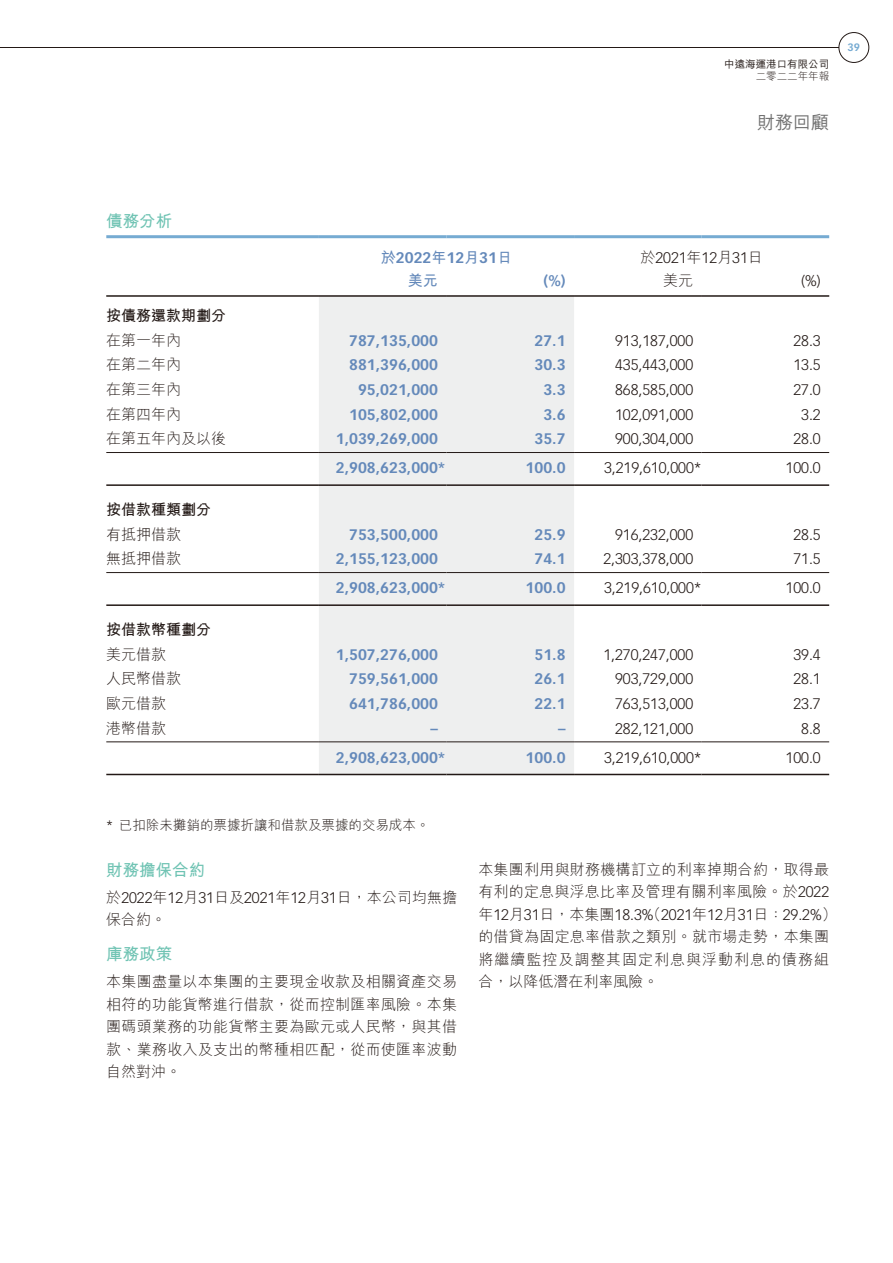
<style>
.page{position:relative;width:893px;height:1263px;background:#fff}
.page>*{position:absolute;margin:0;border:0;box-sizing:border-box;transform-origin:0 0}
.t1{font:18px "M Hei HK Medium E Ten B5 H";color:#717171}
.t2{font:16.5px "M Hei HK Bold E Ten B5 H";color:#6fc3b3}
.t3{font:300 15px "Vectora LT Std";color:#231916}
.t4{font:15px/22.5px "M Hei HK Light E Ten B5 H";letter-spacing:.015em;color:#231916;text-align:justify}
.t5{font:700 15px "Vectora LT Std";color:#6489ba}
.t6{font:15px "M Hei HK Bold E Ten B5 H";color:#231916}
.t7{font:15px "M Hei HK Bold E Ten B5 H";color:#6489ba}
.t8{font:13.5px "M Hei HK Light E Ten B5 H";color:#231916}
.t9{font:10.5px "M Hei HK Medium E Ten B5 H";color:#231916}
.t10{font:10.5px "M Hei HK Light E Ten B5 H";color:#231916}
.t11{font:700 10.5px "Vectora LT Std";color:#76abd2}
.s1{font-family:"M Hei HK Bold E Ten B5 H";font-weight:400}
.s2{font-family:"M Hei HK Light E Ten B5 H";font-weight:400}
.s3{font-family:"Vectora LT Std";font-weight:300}
</style>
<div class="page">
<div style="left:839px;top:32px;width:30px;height:31px;border:1px solid #231916;border-radius:50%"></div>
<hr style="left:0;top:47px;width:839px;height:1px;background:#231916">
<div style="left:319px;top:297px;width:255px;height:477px;background:#eeefef"></div>
<hr style="left:106px;top:235px;width:213px;height:3px;background:#76abd2">
<hr style="left:319px;top:235px;width:127px;height:3px;background:#76abd2">
<hr style="left:446px;top:235px;width:128px;height:3px;background:#76abd2">
<hr style="left:574px;top:235px;width:128px;height:3px;background:#76abd2">
<hr style="left:702px;top:235px;width:127px;height:3px;background:#76abd2">
<hr style="left:106px;top:296px;width:213px;height:1px;background:#231916">
<hr style="left:319px;top:296px;width:127px;height:1px;background:#231916">
<hr style="left:446px;top:296px;width:128px;height:1px;background:#231916">
<hr style="left:574px;top:296px;width:128px;height:1px;background:#231916">
<hr style="left:702px;top:296px;width:127px;height:1px;background:#231916">
<hr style="left:106px;top:452px;width:213px;height:1px;background:#231916">
<hr style="left:319px;top:452px;width:127px;height:1px;background:#231916">
<hr style="left:446px;top:452px;width:128px;height:1px;background:#231916">
<hr style="left:574px;top:452px;width:128px;height:1px;background:#231916">
<hr style="left:702px;top:452px;width:127px;height:1px;background:#231916">
<hr style="left:106px;top:484px;width:213px;height:2px;background:#231916">
<hr style="left:319px;top:484px;width:127px;height:2px;background:#231916">
<hr style="left:446px;top:484px;width:128px;height:2px;background:#231916">
<hr style="left:574px;top:484px;width:128px;height:2px;background:#231916">
<hr style="left:702px;top:484px;width:127px;height:2px;background:#231916">
<hr style="left:106px;top:572px;width:213px;height:1px;background:#231916">
<hr style="left:319px;top:572px;width:127px;height:1px;background:#231916">
<hr style="left:446px;top:572px;width:128px;height:1px;background:#231916">
<hr style="left:574px;top:572px;width:128px;height:1px;background:#231916">
<hr style="left:702px;top:572px;width:127px;height:1px;background:#231916">
<hr style="left:106px;top:604px;width:213px;height:2px;background:#231916">
<hr style="left:319px;top:604px;width:127px;height:2px;background:#231916">
<hr style="left:446px;top:604px;width:128px;height:2px;background:#231916">
<hr style="left:574px;top:604px;width:128px;height:2px;background:#231916">
<hr style="left:702px;top:604px;width:127px;height:2px;background:#231916">
<hr style="left:106px;top:742px;width:213px;height:1px;background:#231916">
<hr style="left:319px;top:742px;width:127px;height:1px;background:#231916">
<hr style="left:446px;top:742px;width:128px;height:1px;background:#231916">
<hr style="left:574px;top:742px;width:128px;height:1px;background:#231916">
<hr style="left:702px;top:742px;width:127px;height:1px;background:#231916">
<hr style="left:106px;top:774px;width:213px;height:1px;background:#231916">
<hr style="left:319px;top:774px;width:127px;height:1px;background:#231916">
<hr style="left:446px;top:774px;width:128px;height:1px;background:#231916">
<hr style="left:574px;top:774px;width:128px;height:1px;background:#231916">
<hr style="left:702px;top:774px;width:127px;height:1px;background:#231916">
<p class="t9" style="left:724px;top:60px;width:106px">中遠海運港口有限公司</p>
<p class="t10" style="left:756px;top:72px;width:75px">二零二二年年報</p>
<p class="t1" style="left:757px;top:115px;width:74px">財務回顧</p>
<p class="t11" style="left:848px;top:42px;width:14px">39</p>
<p class="t2" style="left:106px;top:215px;width:67px">債務分析</p>
<p class="t5" style="left:381px;top:251px;width:133px"><span class="s1">於</span>2022<span class="s1">年</span>12<span class="s1">月</span>31<span class="s1">日</span></p>
<p class="t3" style="left:640px;top:251px;width:124px"><span class="s2">於</span>2021<span class="s2">年</span>12<span class="s2">月</span>31<span class="s2">日</span></p>
<p class="t7" style="left:408px;top:274px;width:31px">美元</p>
<p class="t5" style="left:544px;top:273px;width:23px">(%)</p>
<p class="t4" style="left:663px;top:271px;width:31px">美元</p>
<p class="t3" style="left:801px;top:273px;width:21px">(%)</p>
<p class="t6" style="left:106px;top:310px;width:121px">按債務還款期劃分</p>
<p class="t4" style="left:106px;top:331px;width:76px">在第一年內</p>
<p class="t5" style="left:349px;top:333px;width:90px">787,135,000</p>
<p class="t5" style="left:534px;top:333px;width:33px">27.1</p>
<p class="t3" style="left:615px;top:333px;width:79px">913,187,000</p>
<p class="t3" style="left:793px;top:333px;width:29px">28.3</p>
<p class="t4" style="left:106px;top:355px;width:76px">在第二年內</p>
<p class="t5" style="left:349px;top:358px;width:90px">881,396,000</p>
<p class="t5" style="left:534px;top:358px;width:33px">30.3</p>
<p class="t3" style="left:615px;top:358px;width:79px">435,443,000</p>
<p class="t3" style="left:793px;top:358px;width:29px">13.5</p>
<p class="t4" style="left:106px;top:380px;width:76px">在第三年內</p>
<p class="t5" style="left:358px;top:382px;width:81px">95,021,000</p>
<p class="t5" style="left:543px;top:382px;width:24px">3.3</p>
<p class="t3" style="left:615px;top:382px;width:79px">868,585,000</p>
<p class="t3" style="left:793px;top:382px;width:29px">27.0</p>
<p class="t4" style="left:106px;top:405px;width:76px">在第四年內</p>
<p class="t5" style="left:349px;top:407px;width:90px">105,802,000</p>
<p class="t5" style="left:543px;top:407px;width:24px">3.6</p>
<p class="t3" style="left:615px;top:407px;width:79px">102,091,000</p>
<p class="t3" style="left:801px;top:407px;width:21px">3.2</p>
<p class="t4" style="left:106px;top:429px;width:121px">在第五年內及以後</p>
<p class="t5" style="left:336px;top:432px;width:104px">1,039,269,000</p>
<p class="t5" style="left:534px;top:432px;width:33px">35.7</p>
<p class="t3" style="left:615px;top:432px;width:79px">900,304,000</p>
<p class="t3" style="left:793px;top:432px;width:29px">28.0</p>
<p class="t5" style="left:336px;top:461px;width:111px">2,908,623,000*</p>
<p class="t5" style="left:526px;top:461px;width:41px">100.0</p>
<p class="t3" style="left:604px;top:461px;width:99px">3,219,610,000*</p>
<p class="t3" style="left:786px;top:461px;width:37px">100.0</p>
<p class="t6" style="left:106px;top:504px;width:106px">按借款種類劃分</p>
<p class="t4" style="left:106px;top:525px;width:76px">有抵押借款</p>
<p class="t5" style="left:349px;top:527px;width:90px">753,500,000</p>
<p class="t5" style="left:534px;top:527px;width:33px">25.9</p>
<p class="t3" style="left:615px;top:527px;width:79px">916,232,000</p>
<p class="t3" style="left:793px;top:527px;width:29px">28.5</p>
<p class="t4" style="left:106px;top:549px;width:76px">無抵押借款</p>
<p class="t5" style="left:336px;top:552px;width:104px">2,155,123,000</p>
<p class="t5" style="left:534px;top:552px;width:33px">74.1</p>
<p class="t3" style="left:603px;top:552px;width:91px">2,303,378,000</p>
<p class="t3" style="left:793px;top:552px;width:29px">71.5</p>
<p class="t5" style="left:336px;top:581px;width:111px">2,908,623,000*</p>
<p class="t5" style="left:526px;top:581px;width:41px">100.0</p>
<p class="t3" style="left:604px;top:581px;width:99px">3,219,610,000*</p>
<p class="t3" style="left:786px;top:581px;width:37px">100.0</p>
<p class="t6" style="left:106px;top:624px;width:106px">按借款幣種劃分</p>
<p class="t4" style="left:106px;top:645px;width:61px">美元借款</p>
<p class="t5" style="left:336px;top:647px;width:104px">1,507,276,000</p>
<p class="t5" style="left:534px;top:647px;width:33px">51.8</p>
<p class="t3" style="left:603px;top:647px;width:91px">1,270,247,000</p>
<p class="t3" style="left:793px;top:647px;width:29px">39.4</p>
<p class="t4" style="left:106px;top:669px;width:76px">人民幣借款</p>
<p class="t5" style="left:349px;top:672px;width:90px">759,561,000</p>
<p class="t5" style="left:534px;top:672px;width:33px">26.1</p>
<p class="t3" style="left:615px;top:672px;width:79px">903,729,000</p>
<p class="t3" style="left:793px;top:672px;width:29px">28.1</p>
<p class="t4" style="left:106px;top:694px;width:61px">歐元借款</p>
<p class="t5" style="left:349px;top:696px;width:90px">641,786,000</p>
<p class="t5" style="left:534px;top:696px;width:33px">22.1</p>
<p class="t3" style="left:615px;top:696px;width:79px">763,513,000</p>
<p class="t3" style="left:793px;top:696px;width:29px">23.7</p>
<p class="t4" style="left:106px;top:719px;width:61px">港幣借款</p>
<p class="t5" style="left:430px;top:721px;width:9px">–</p>
<p class="t5" style="left:558px;top:721px;width:9px">–</p>
<p class="t3" style="left:615px;top:721px;width:79px">282,121,000</p>
<p class="t3" style="left:801px;top:721px;width:21px">8.8</p>
<p class="t5" style="left:336px;top:750px;width:111px">2,908,623,000*</p>
<p class="t5" style="left:526px;top:750px;width:41px">100.0</p>
<p class="t3" style="left:604px;top:750px;width:99px">3,219,610,000*</p>
<p class="t3" style="left:786px;top:750px;width:37px">100.0</p>
<p class="t8" style="left:106px;top:819px;width:325px"><span class="s3">*</span> 已扣除未攤銷的票據折讓和借款及票據的交易成本。</p>
<p class="t2" style="left:106px;top:863px;width:100px">財務擔保合約</p>
<p class="t3" style="left:106px;top:890px;width:352px"><span class="s2">於</span>2022<span class="s2">年</span>12<span class="s2">月</span>31<span class="s2">日及</span>2021<span class="s2">年</span>12<span class="s2">月</span>31<span class="s2">日，本公司均無擔</span></p>
<p class="t4" style="left:106px;top:910px;width:61px">保合約。</p>
<p class="t2" style="left:106px;top:948px;width:67px">庫務政策</p>
<p class="t4" style="left:106px;top:972px;width:352px">本集團盡量以本集團的主要現金收款及相關資產交易相符的功能貨幣進行借款，從而控制匯率風險。本集團碼頭業務的功能貨幣主要為歐元或人民幣，與其借款、業務收入及支出的幣種相匹配，從而使匯率波動自然對沖。</p>
<p class="t4" style="left:478px;top:860px;width:352px">本集團利用與財務機構訂立的利率掉期合約，取得最有利的定息與浮息比率及管理有關利率風險。於<span class="s3">2022</span></p>
<p class="t3" style="left:478px;top:907px;width:360px"><span class="s2">年</span>12<span class="s2">月</span>31<span class="s2">日，本集團</span>18.3%<span class="s2">（</span>2021<span class="s2">年</span>12<span class="s2">月</span>31<span class="s2">日：</span>29.2%<span class="s2">）</span></p>
<p class="t4" style="left:478px;top:927px;width:352px">的借貸為固定息率借款之類別。就市場走勢，本集團將繼續監控及調整其固定利息與浮動利息的債務組合，以降低潛在利率風險。</p>
</div>
